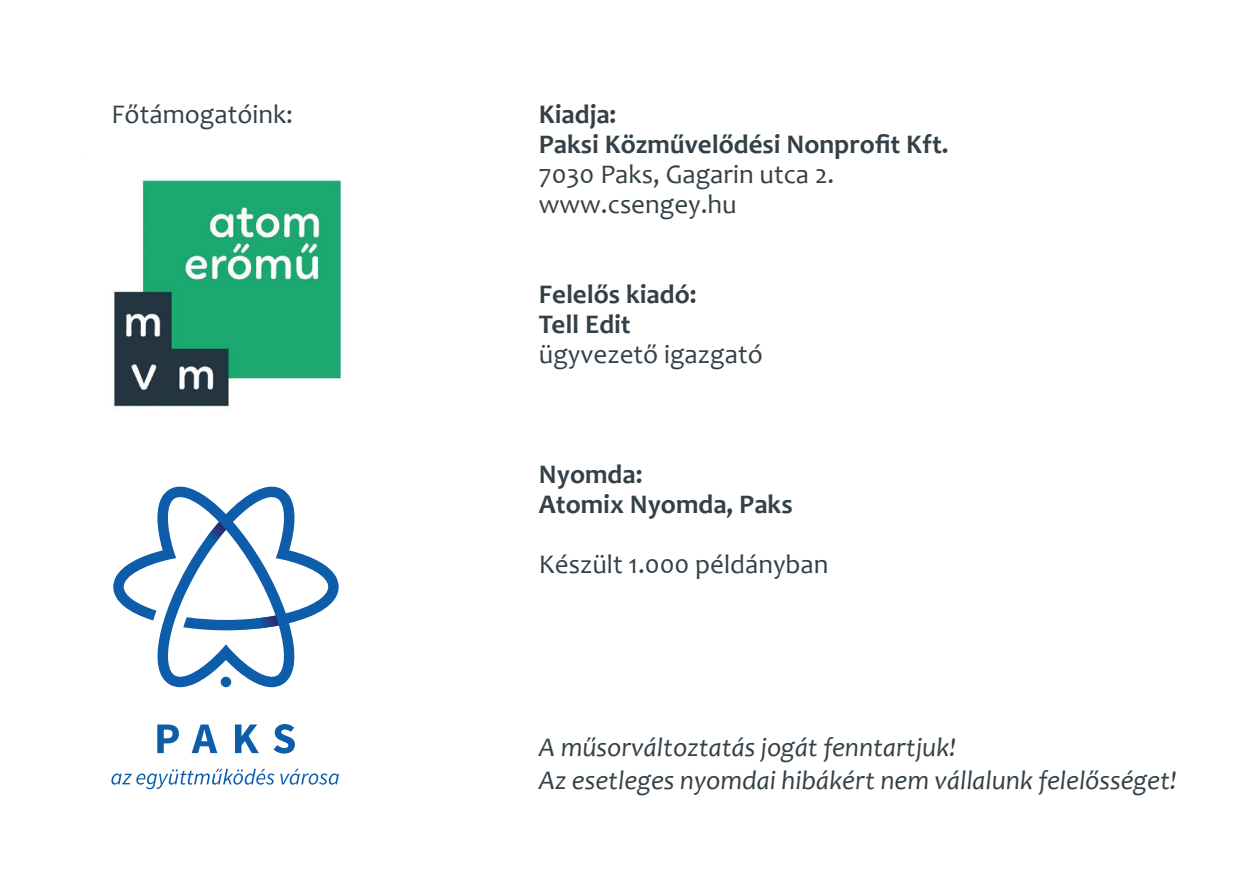
<style>
.page{position:relative;width:1259px;height:893px;background:#fff}
.page>*{position:absolute;margin:0;border:0;box-sizing:border-box;transform-origin:0 0}
.t1{font:27px/30px "Candara";color:#344047}
.t2{font:italic 27px/33px "Candara";color:#344047}
.t3{font:700 27px/30px "Candara";color:#344047}
</style>
<div class="page">
<img style="left:113px;top:180px;width:228px;height:227px">
<svg style="left:113px;top:486px;width:226px;height:201px"></svg>
<img style="left:255px;top:615px;width:24px;height:13px;border-radius:3px">
<img style="left:206px;top:522px;width:20px;height:24px">
<div style="left:221px;top:677px;width:10px;height:10px;background:#0d5daa;border-radius:50%"></div>
<svg style="left:157px;top:724px;width:22px;height:29px"></svg>
<svg style="left:192px;top:724px;width:25px;height:29px"></svg>
<svg style="left:235px;top:724px;width:24px;height:29px"></svg>
<svg style="left:273px;top:724px;width:22px;height:30px"></svg>
<svg style="left:111px;top:769px;width:163px;height:20px"></svg>
<svg style="left:280px;top:769px;width:59px;height:16px"></svg>
<p class="t1" style="left:111px;top:99px;width:183px">Főtámogatóink:</p>
<p class="t3" style="left:539px;top:99px;width:411px">Kiadja:<br>Paksi Közművelődési Nonprofit Kft.</p>
<p class="t1" style="left:539px;top:159px;width:297px">7030 Paks, Gagarin utca 2. www.csengey.hu</p>
<p class="t3" style="left:539px;top:279px;width:159px">Felelős kiadó:<br>Tell Edit</p>
<p class="t1" style="left:539px;top:339px;width:225px">ügyvezető igazgató</p>
<p class="t3" style="left:539px;top:459px;width:255px">Nyomda:<br>Atomix Nyomda, Paks</p>
<p class="t1" style="left:539px;top:549px;width:291px">Készült 1.000 példányban</p>
<p class="t2" style="left:539px;top:731px;width:639px">A műsorváltoztatás jogát fenntartjuk!<br>Az esetleges nyomdai hibákért nem vállalunk felelősséget!</p>
</div>
